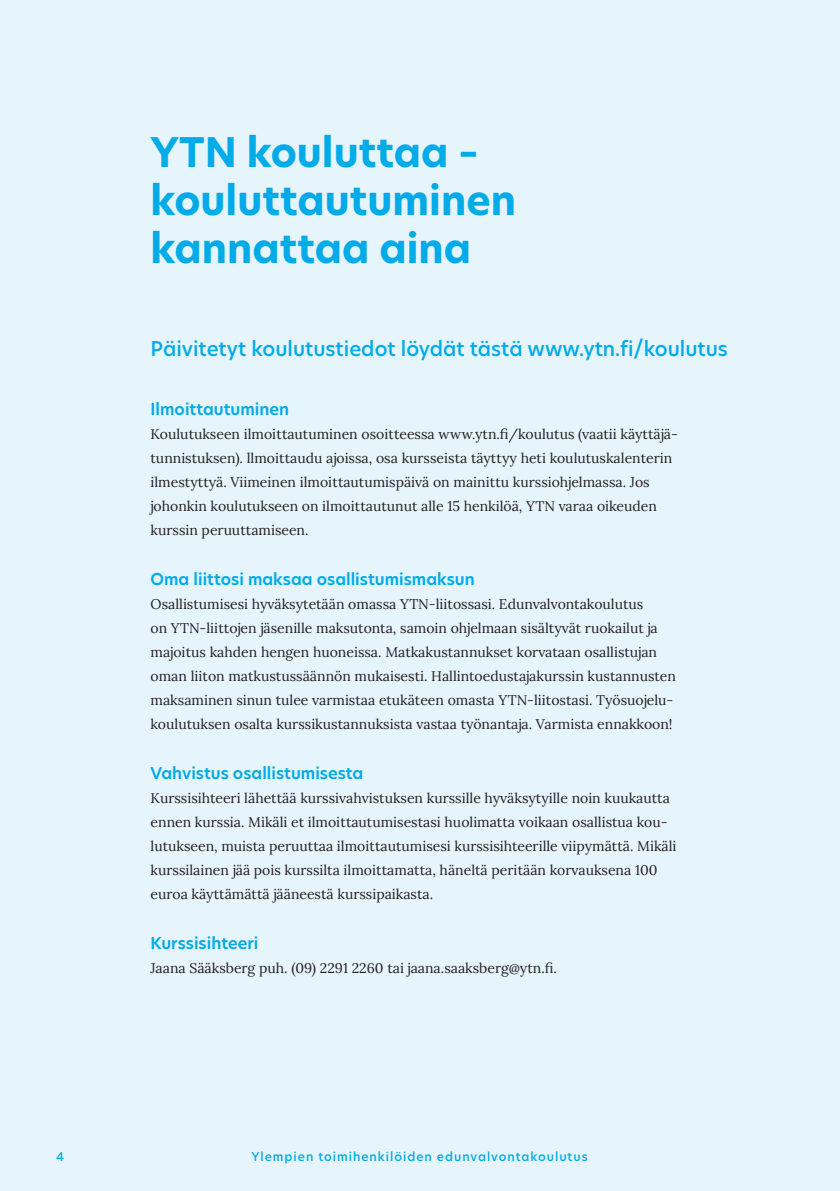
<style>
.page{position:relative;width:840px;height:1191px;background:#fff}
.page>*{position:absolute;margin:0;border:0;box-sizing:border-box;transform-origin:0 0}
.t1{font:700 40px/48px "Hero New";color:#00abe7}
.t2{font:500 20px "Hero New";color:#00abe7}
.t3{font:600 16px "Hero New";color:#00abe7}
.t4{font:14px/24px "Lora";color:#231f20}
.t5{font:500 12px "Hero New";letter-spacing:.08em;color:#00abe7}
</style>
<div class="page">
<div style="left:0;top:0;width:839px;height:1191px;background:#e6f4fb"></div>
<h1 class="t1" style="left:150px;top:128px;width:367px">YTN kouluttaa – kouluttautuminen kannattaa aina</h1>
<h2 class="t2" style="left:150px;top:335px;width:578px">Päivitetyt koulutustiedot löydät tästä www.ytn.fi/koulutus</h2>
<p class="t3" style="left:150px;top:398px;width:140px">Ilmoittautuminen</p>
<p class="t4" style="left:150px;top:420px;width:528px">Koulutukseen ilmoittautuminen osoitteessa www.ytn.fi/koulutus (vaatii käyttäjä&shy;tunnistuksen). llmoittaudu ajoissa, osa kursseista täyttyy heti koulutuskalenterin ilmestyttyä. Viimeinen ilmoittautumispäivä on mainittu kurssiohjelmassa. Jos johonkin koulutukseen on ilmoittautunut alle 15 henkilöä, YTN varaa oikeuden kurssin peruuttamiseen.</p>
<p class="t3" style="left:150px;top:568px;width:325px">Oma liittosi maksaa osallistumismaksun</p>
<p class="t4" style="left:150px;top:590px;width:526px">Osallistumisesi hyväksytetään omassa YTN-liitossasi. Edunvalvontakoulutus<br>on YTN-liittojen jäsenille maksutonta, samoin ohjelmaan sisältyvät ruokailut ja majoitus kahden hengen huoneissa. Matkakustannukset korvataan osallistujan oman liiton matkustussäännön mukaisesti. Hallintoedustajakurssin kustannusten maksaminen sinun tulee varmistaa etukäteen omasta YTN-liitostasi. Työsuojelu&shy;koulutuksen osalta kurssikustannuksista vastaa työnantaja. Varmista ennakkoon!</p>
<p class="t3" style="left:150px;top:762px;width:214px">Vahvistus osallistumisesta</p>
<p class="t4" style="left:150px;top:784px;width:527px">Kurssisihteeri lähettää kurssivahvistuksen kurssille hyväksytyille noin kuukautta ennen kurssia. Mikäli et ilmoittautumisestasi huolimatta voikaan osallistua kou&shy;lutukseen, muista peruuttaa ilmoittautumisesi kurssisihteerille viipymättä. Mikäli kurssilainen jää pois kurssilta ilmoittamatta, häneltä peritään korvauksena 100 euroa käyttämättä jääneestä kurssipaikasta.</p>
<p class="t3" style="left:150px;top:932px;width:109px">Kurssisihteeri</p>
<p class="t4" style="left:150px;top:954px;width:407px">Jaana Sääksberg puh. (09) 2291 2260 tai jaana.saaksberg@ytn.fi.</p>
<p class="t5" style="left:56px;top:1148px;width:10px">4</p>
<p class="t5" style="left:251px;top:1148px;width:337px">Ylempien toimihenkilöiden edunvalvontakoulutus</p>
</div>
